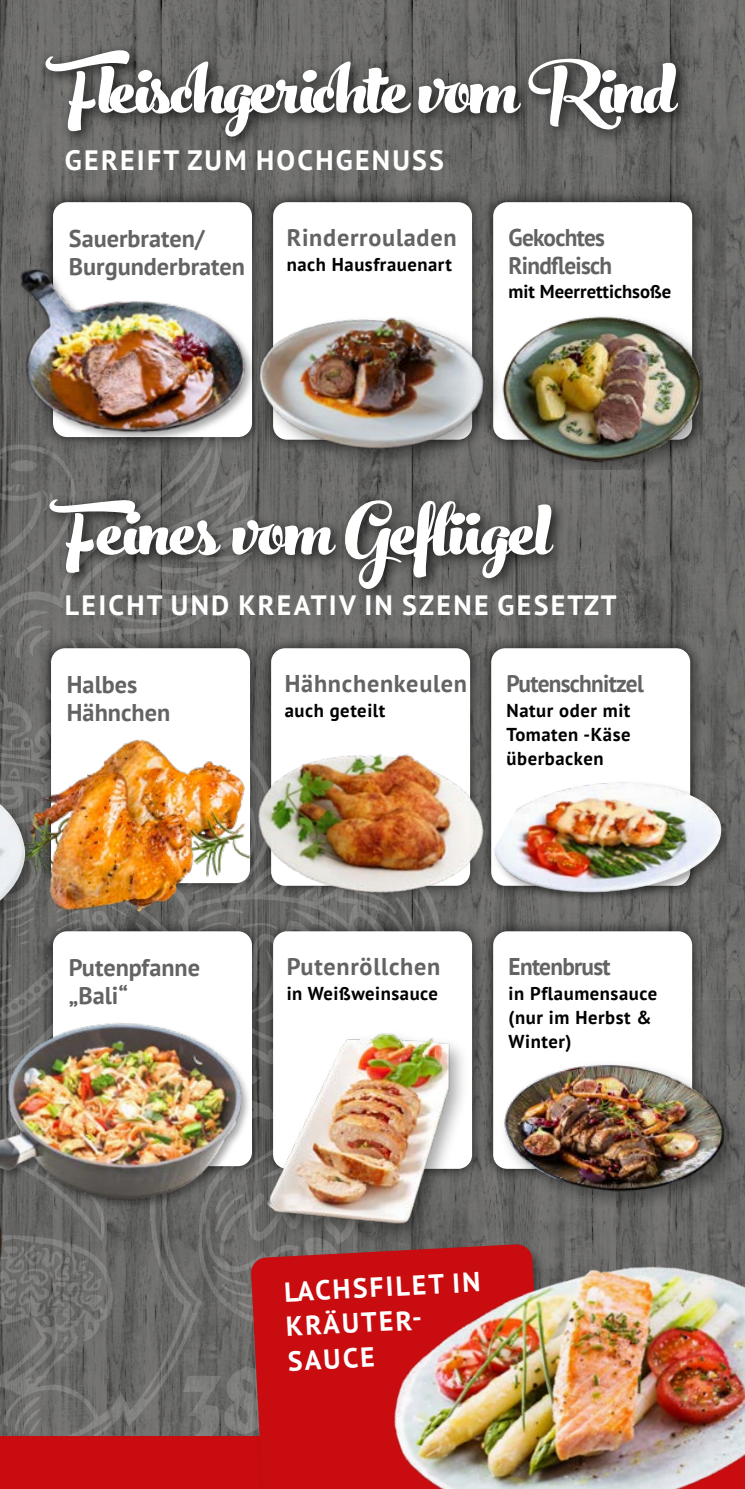
<style>
.page{position:relative;width:745px;height:1489px;background:#fff}
.page>*{position:absolute;margin:0;border:0;box-sizing:border-box;transform-origin:0 0}
.t1{font:700 106px "Peachesand Cream";letter-spacing:-.01em;color:#fff}
.t2{font:700 28px "PT Sans";letter-spacing:.08em;color:#fff}
.t3{font:700 27.5px/34.5px "PT Sans";color:#fff}
.t4{font:700 24.25px/28px "PT Sans";color:#646363}
.t5{font:700 24.25px/28px "PT Sans";letter-spacing:-.03em;color:#646363;scale:.96 1}
.t6{font:700 24.25px "PT Sans";letter-spacing:.03em;color:#646363}
.t7{font:700 18.5px/24.2px "PT Sans";letter-spacing:.03em;color:#000;text-align:justify}
.t8{font:700 18.5px "PT Sans";color:#000}
</style>
<div class="page">
<img style="left:480px;top:1064px;width:264px;height:167px">
<img style="left:443px;top:570px;width:301px;height:494px">
<img style="left:0;top:0;width:744px;height:570px">
<div style="left:38px;top:43px;width:654px;height:108px;background:#000;opacity:.75"></div>
<div style="left:42px;top:492px;width:526px;height:111px;background:#000;opacity:.75"></div>
<div style="left:40px;top:189px;width:224px;height:261px;background:#000;opacity:.75"></div>
<div style="left:53px;top:202px;width:199px;height:235px;background:#fff;border-radius:14px"></div>
<div style="left:260px;top:189px;width:224px;height:263px;background:#000;opacity:.75"></div>
<div style="left:273px;top:202px;width:199px;height:237px;background:#fff;border-radius:14px"></div>
<div style="left:271px;top:648px;width:199px;height:237px;background:#fff;border-radius:14px"></div>
<div style="left:273px;top:931px;width:199px;height:237px;background:#fff;border-radius:14px"></div>
<svg style="left:0;top:482px;width:443px;height:954px"></svg>
<div style="left:480px;top:189px;width:224px;height:263px;background:#000;opacity:.75"></div>
<div style="left:493px;top:202px;width:198px;height:237px;background:#fff;border-radius:14px"></div>
<div style="left:478px;top:635px;width:224px;height:263px;background:#000;opacity:.75"></div>
<div style="left:491px;top:648px;width:198px;height:237px;background:#fff;border-radius:14px"></div>
<div style="left:480px;top:918px;width:224px;height:263px;background:#000;opacity:.75"></div>
<div style="left:493px;top:931px;width:198px;height:237px;background:#fff;border-radius:14px"></div>
<img style="left:248px;top:288px;width:246px;height:202px">
<img style="left:250px;top:1010px;width:230px;height:230px">
<img style="left:497px;top:289px;width:205px;height:180px">
<img style="left:461px;top:1041px;width:278px;height:165px">
<div style="left:490px;top:779px;width:242px;height:124px;background:#000;opacity:.35"></div>
<img style="left:505px;top:782px;width:216px;height:112px">
<img style="left:0;top:238px;width:295px;height:244px">
<img style="left:0;top:1015px;width:269px;height:210px">
<img style="left:0;top:711px;width:298px;height:245px">
<div style="left:0;top:1436px;width:744px;height:52px;background:#c90c0f"></div>
<div style="left:0;top:724px;width:40px;height:252px;background:#000;opacity:.35"></div>
<img style="left:0;top:804px;width:25px;height:96px">
<img style="left:0;top:1039px;width:60px;height:375px">
<img style="left:231px;top:702px;width:274px;height:224px">
<svg style="left:250px;top:1243px;width:67px;height:193px;background:#bc1a1c"></svg>
<img style="left:317px;top:1231px;width:427px;height:257px">
<h1 class="t1" style="left:54px;top:14px;width:621px">Fleischgerichte vom Rind</h1>
<h2 class="t2" style="left:65px;top:141px;width:380px">GEREIFT ZUM HOCHGENUSS</h2>
<h3 class="t4" style="left:69px;top:224px;width:178px">Sauerbraten/<br>Burgunderbraten</h3>
<h3 class="t6" style="left:286px;top:222px;width:171px">Rinderrouladen</h3>
<p class="t7" style="left:286px;top:251px;width:167px">nach Hausfrauenart</p>
<h3 class="t5" style="left:508px;top:223px;width:109px">Gekochtes<br>Rindfleisch</h3>
<p class="t8" style="left:508px;top:280px;width:164px">mit Meerrettichsoße</p>
<h1 class="t1" style="left:53px;top:456px;width:497px">Feines vom Geflügel</h1>
<h2 class="t2" style="left:65px;top:586px;width:553px">LEICHT UND KREATIV IN SZENE GESETZT</h2>
<h3 class="t4" style="left:67px;top:669px;width:105px">Halbes<br>Hähnchen</h3>
<h3 class="t4" style="left:69px;top:952px;width:133px">Putenpfanne „Bali“</h3>
<h3 class="t6" style="left:284px;top:667px;width:184px">Hähnchenkeulen</h3>
<p class="t7" style="left:284px;top:697px;width:102px">auch geteilt</p>
<h3 class="t5" style="left:506px;top:669px;width:144px">Putenschnitzel</h3>
<p class="t7" style="left:506px;top:697px;width:125px">Natur oder mit Tomaten -Käse überbacken</p>
<h3 class="t6" style="left:286px;top:950px;width:155px">Putenröllchen</h3>
<p class="t7" style="left:286px;top:980px;width:153px">in Weißweinsauce</p>
<h3 class="t5" style="left:508px;top:952px;width:108px">Entenbrust</h3>
<p class="t7" style="left:508px;top:980px;width:150px;text-align:left">in Pflaumensauce (nur im Herbst &amp;<br>Winter)</p>
<h3 class="t3" style="left:283px;top:1274px;width:198px;rotate:-3deg">LACHSFILET IN<br>KRÄUTER-<br>SAUCE</h3>
</div>
